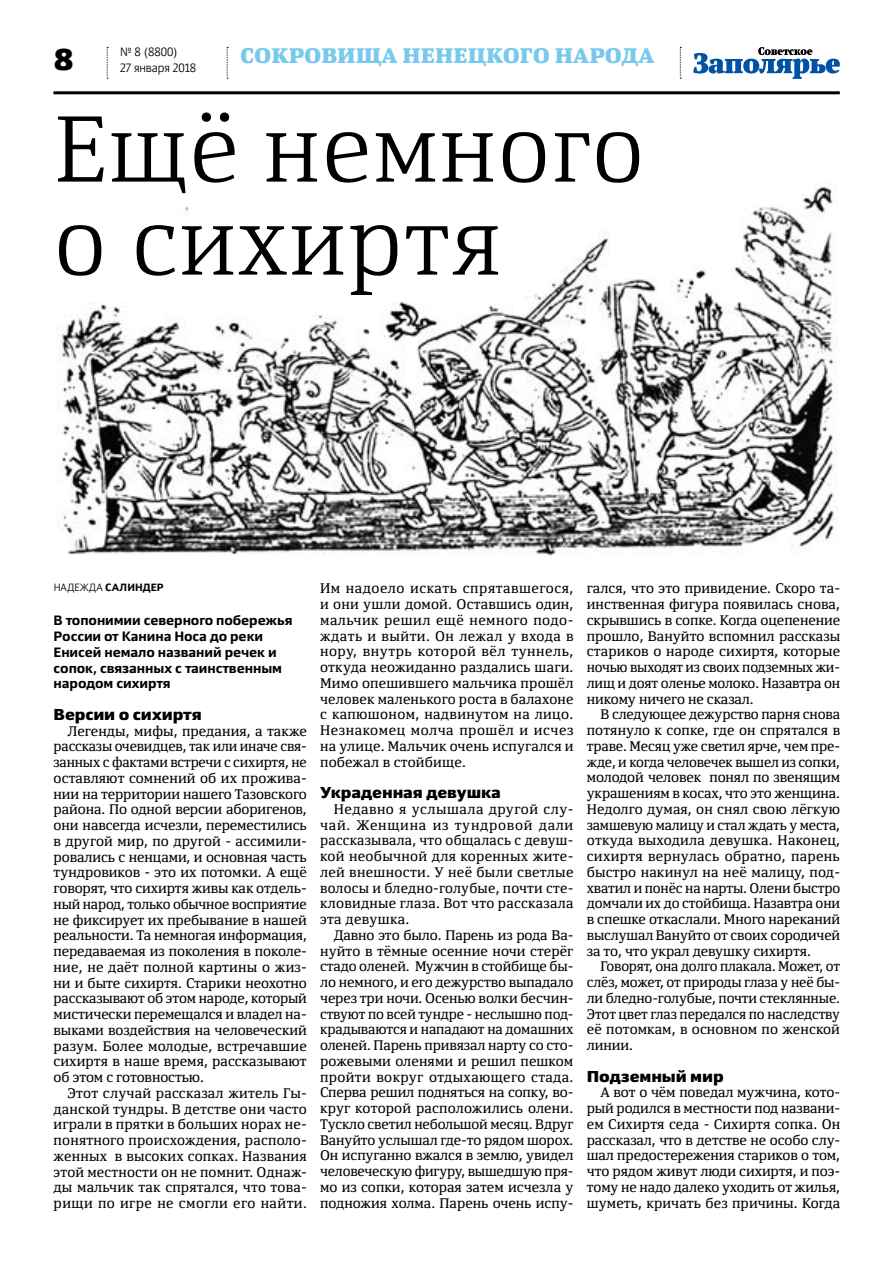
<style>
.page{position:relative;width:893px;height:1263px;background:#fff}
.page>*{position:absolute;margin:0;border:0;box-sizing:border-box;transform-origin:0 0}
.t1{font:300 93px/93px "Yefimov Serif";letter-spacing:.015em;color:#000}
.t2{font:900 30px "Yefimov Sans";color:#000}
.t3{font:900 21px "Yefimov Serif";letter-spacing:.005em;color:#78c9eb}
.t4{font:900 15.75px "Yefimov Sans";letter-spacing:-.005em;color:#000}
.t5{font:13.8px/15.8px "Yefimov Serif";color:#000;text-align:justify}
.t6{font:700 13.5px/15.8px "Yefimov Sans";letter-spacing:-.005em;color:#000}
.t7{font:300 12px/15.8px "Yefimov Sans";letter-spacing:-.005em;color:#000}
.t8{font:700 10.5px "Yefimov Sans";letter-spacing:.005em;color:#000}
.s1{font-weight:300}
</style>
<div class="page">
<svg style="left:107px;top:47px;width:1px;height:32px"></svg>
<svg style="left:680px;top:47px;width:1px;height:32px"></svg>
<svg style="left:227px;top:47px;width:1px;height:32px"></svg>
<hr style="left:53px;top:91px;width:787px;height:3px;background:#000">
<svg style="left:693px;top:47px;width:147px;height:32px"></svg>
<img style="left:57px;top:185px;width:780px;height:371px">
<h2 class="t2" style="left:53px;top:40px;width:22px">8</h2>
<p class="t7" style="left:120px;top:44px;width:78px">№ 8 (8800)<br>27 января 2018</p>
<h3 class="t3" style="left:240px;top:42px;width:416px">СОКРОВИЩА НЕНЕЦКОГО НАРОДА</h3>
<h1 class="t1" style="left:53px;top:102px;width:593px">Ещё немного о сихиртя</h1>
<p class="t8" style="left:54px;top:581px;width:112px"><span class="s1">НАДЕЖДА</span> САЛИНДЕР</p>
<p class="t6" style="left:54px;top:613px;width:240px">В топонимии северного побережья<br>России от Канина Носа до реки<br>Енисей немало названий речек и сопок, связанных с таинственным народом сихиртя</p>
<p class="t4" style="left:54px;top:704px;width:150px">Версии о сихиртя</p>
<p class="t5" style="left:54px;top:723px;width:255px;text-indent:14px">Легенды, мифы, предания, а также рассказы очевидцев, так или иначе свя&shy;занных с фактами встречи с сихиртя, не оставляют сомнений об их прожива&shy;нии на территории нашего Тазовского района. По одной версии аборигенов, они навсегда исчезли, переместились в другой мир, по другой - ассимили&shy;ровались с ненцами, и основная часть тундровиков - это их потомки. А ещё говорят, что сихиртя живы как отдель&shy;ный народ, только обычное восприятие не фиксирует их пребывание в нашей реальности. Та немногая информация, передаваемая из поколения в поколе&shy;ние, не даёт полной картины о жиз&shy;ни и быте сихиртя. Старики неохотно рассказывают об этом народе, который мистически перемещался и владел на&shy;выками воздействия на человеческий разум. Более молодые, встречавшие сихиртя в наше время, рассказывают об этом с готовностью.</p>
<p class="t5" style="left:54px;top:1085px;width:255px;text-indent:14px">Этот случай рассказал житель Гы&shy;данской тундры. В детстве они часто играли в прятки в больших норах не&shy;понятного происхождения, располо&shy;женных в высоких сопках. Названия этой местности он не помнит. Однаж&shy;ды мальчик так спрятался, что това&shy;рищи по игре не смогли его найти.</p>
<p class="t5" style="left:320px;top:580px;width:255px">Им надоело искать спрятавшегося, и они ушли домой. Оставшись один, мальчик решил ещё немного подо&shy;ждать и выйти. Он лежал у входа в нору, внутрь которой вёл туннель, откуда неожиданно раздались шаги.<br>Мимо опешившего мальчика прошёл человек маленького роста в балахоне с капюшоном, надвинутом на лицо.<br>Незнакомец молча прошёл и исчез на улице. Мальчик очень испугался и побежал в стойбище.</p>
<p class="t4" style="left:320px;top:782px;width:182px">Украденная девушка</p>
<p class="t5" style="left:320px;top:801px;width:255px;text-indent:14px">Недавно я услышала другой слу&shy;чай. Женщина из тундровой дали рассказывала, что общалась с девуш&shy;кой необычной для коренных жите&shy;лей внешности. У неё были светлые волосы и бледно-голубые, почти сте&shy;кловидные глаза. Вот что рассказала эта девушка.</p>
<p class="t5" style="left:320px;top:927px;width:255px;text-indent:14px">Давно это было. Парень из рода Ва&shy;нуйто в тёмные осенние ночи стерёг стадо оленей. Мужчин в стойбище бы&shy;ло немного, и его дежурство выпадало через три ночи. Осенью волки бесчин&shy;ствуют по всей тундре - неслышно под&shy;крадываются и нападают на домашних оленей. Парень привязал нарту со сто&shy;рожевыми оленями и решил пешком пройти вокруг отдыхающего стада.<br>Сперва решил подняться на сопку, во&shy;круг которой расположились олени.<br>Тускло светил небольшой месяц. Вдруг Вануйто услышал где-то рядом шорох.<br>Он испуганно вжался в землю, увидел человеческую фигуру, вышедшую пря&shy;мо из сопки, которая затем исчезла у подножия холма. Парень очень испу-</p>
<p class="t5" style="left:587px;top:580px;width:255px">гался, что это привидение. Скоро та&shy;инственная фигура появилась снова, скрывшись в сопке. Когда оцепенение прошло, Вануйто вспомнил рассказы стариков о народе сихиртя, которые ночью выходят из своих подземных жи&shy;лищ и доят оленье молоко. Назавтра он никому ничего не сказал.</p>
<p class="t5" style="left:587px;top:706px;width:255px;text-indent:14px">В следующее дежурство парня снова потянуло к сопке, где он спрятался в траве. Месяц уже светил ярче, чем пре&shy;жде, и когда человечек вышел из сопки, молодой человек понял по звенящим украшениям в косах, что это женщина.<br>Недолго думая, он снял свою лёгкую замшевую малицу и стал ждать у места, откуда выходила девушка. Наконец, сихиртя вернулась обратно, парень быстро накинул на неё малицу, под&shy;хватил и понёс на нарты. Олени быстро домчали их до стойбища. Назавтра они в спешке откаслали. Много нареканий выслушал Вануйто от своих сородичей за то, что украл девушку сихиртя.</p>
<p class="t5" style="left:587px;top:958px;width:255px;text-indent:14px">Говорят, она долго плакала. Может, от слёз, может, от природы глаза у неё бы&shy;ли бледно-голубые, почти стеклянные.<br>Этот цвет глаз передался по наследству её потомкам, в основном по женской линии.</p>
<p class="t4" style="left:587px;top:1066px;width:138px">Подземный мир</p>
<p class="t5" style="left:587px;top:1084px;width:255px;text-indent:14px">А вот о чём поведал мужчина, кото&shy;рый родился в местности под названи&shy;ем Сихиртя седа - Сихиртя сопка. Он рассказал, что в детстве не особо слу&shy;шал предостережения стариков о том, что рядом живут люди сихиртя, и поэ&shy;тому не надо далеко уходить от жилья, шуметь, кричать без причины. Когда</p>
</div>
